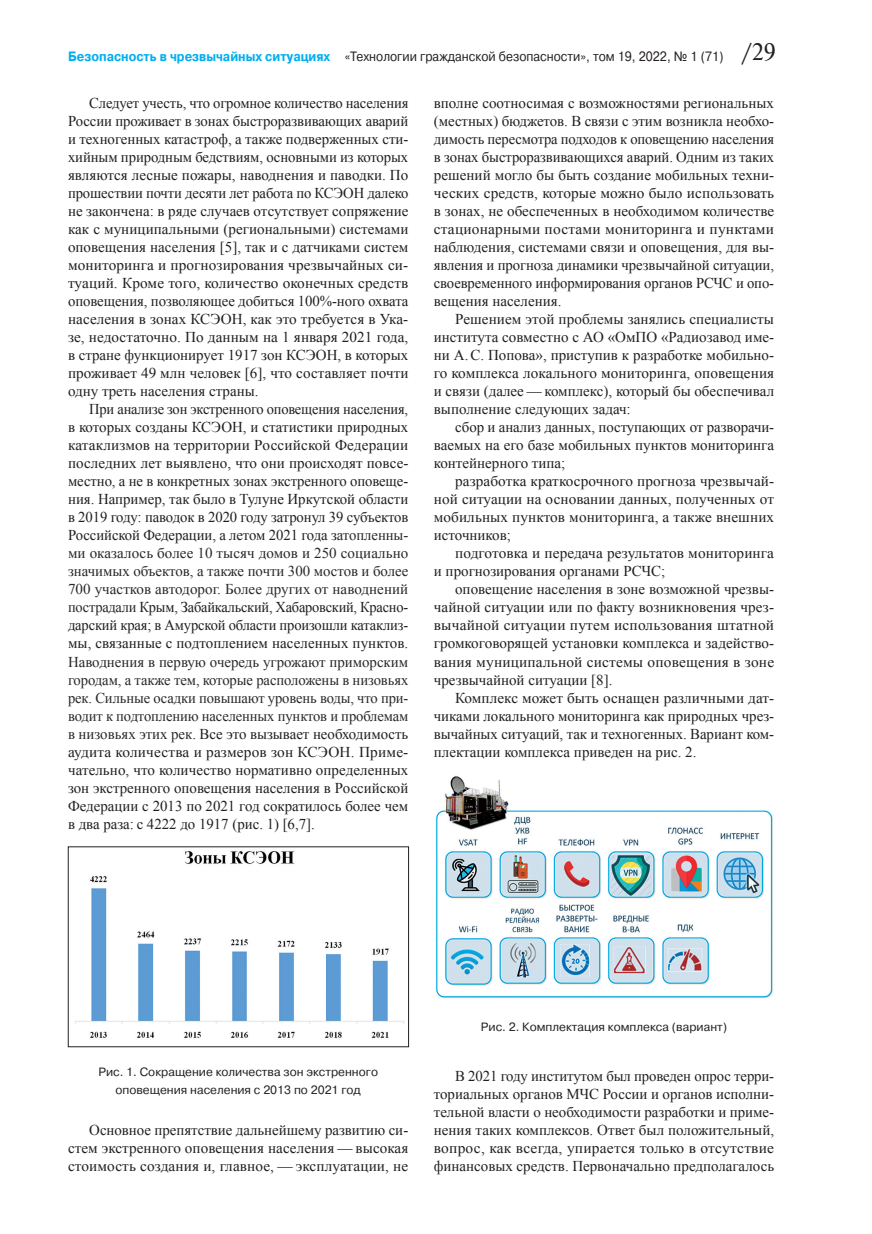
<style>
.page{position:relative;width:872px;height:1234px;background:#fff}
.page>*{position:absolute;margin:0;border:0;box-sizing:border-box;transform-origin:0 0}
.BODY{font:15px/18px "Times New Roman";color:#231f20;text-align:justify}
.BODY-2{font:15px/18px "Times New Roman";color:#231f20;text-align:justify;scale:.96 1}
.t1{font:13.5px "Pragmatica C";color:#231f20;scale:.9 1}
.PODRIS{font:12px/18px "Pragmatica C";color:#231f20;text-align:center}
.s1{font-weight:700;color:#00aeef}
.s2{font-family:"Newton C";font-size:24px}
.s3{color:#292929}
</style>
<div class="page">
<img style="left:75px;top:851px;width:329px;height:187px">
<div style="left:68px;top:846px;width:341px;height:200px;border:1px solid #231f20"></div>
<img style="left:436px;top:776px;width:337px;height:222px">
<p class="t1" style="left:68px;top:49px;width:787px"><span class="s1">Безопасность в чрезвычайных ситуациях</span> «Технологии гражданской безопасности», том 19, 2022, № 1 (71) <span class="s2">/29</span></p>
<p class="BODY" style="left:68px;top:94px;width:342px;text-indent:21px">Следует учесть, что огромное количество населения России проживает в зонах быстроразвивающих аварий и техногенных катастроф, а также подверженных сти&shy;хийным природным бедствиям, основными из которых являются лесные пожары, наводнения и паводки. По прошествии почти десяти лет работа по КСЭОН далеко не закончена: в ряде случаев отсутствует сопряжение как с муниципальными (региональными) системами оповещения населения [5], так и с датчиками систем мониторинга и прогнозирования чрезвычайных си&shy;туаций. Кроме того, количество оконечных средств оповещения, позволяющее добиться 100%-ного охвата населения в зонах КСЭОН, как это требуется в Ука&shy;зе, недостаточно. По данным на 1 января 2021 года, в стране функционирует 1917 зон КСЭОН, в которых проживает 49 млн человек [6], что составляет почти одну треть населения страны.</p>
<p class="BODY-2" style="left:68px;top:400px;width:356px;text-indent:21px">При анализе зон экстренного оповещения населения, в которых созданы КСЭОН, и статистики природных катаклизмов на территории Российской Федерации последних лет выявлено, что они происходят повсе&shy;местно, а не в конкретных зонах экстренного оповеще&shy;ния. Например, так было в Тулуне Иркутской области в 2019 году: паводок в 2020 году затронул 39 субъектов Российской Федерации, а летом 2021 года з<span class="s3">атопленны&shy;ми оказалось более 10 тысяч домов и 250 социально значимых объектов, а также почти 300 мостов и более 700 участков автодорог. Более других от наводнений пострадали</span> Крым, Забайкальский, Хабаровский, Красно&shy;дарский края; в Амурской области произошли катаклиз&shy;мы, связанные с подтоплением населенных пунктов.<br><span class="s3">Наводнения в первую очередь угрожают приморским городам, а также тем, которые расположены в низовьях рек. Сильные осадки повышают уровень воды, что при&shy;водит к подтоплению населенных пунктов и проблемам в низовьях этих рек.</span> Все это вызывает необходимость аудита количества и размеров зон КСЭОН. Приме&shy;чательно, что количество нормативно определенных зон экстренного оповещения населения в Российской Федерации с 2013 по 2021 год сократилось более чем в два раза: с 4222 до 1917 (рис. 1) [6,7].</p>
<p class="BODY" style="left:434px;top:94px;width:342px">вполне соотносимая с возможностями региональных (местных) бюджетов. В связи с этим возникла необхо&shy;димость пересмотра подходов к оповещению населения в зонах быстроразвивающихся аварий. Одним из таких решений могло бы быть создание мобильных техни&shy;ческих средств, которые можно было использовать в зонах, не обеспеченных в необходимом количестве стационарными постами мониторинга и пунктами наблюдения, системами связи и оповещения, для вы&shy;явления и прогноза динамики чрезвычайной ситуации, своевременного информирования органов РСЧС и опо&shy;вещения населения.</p>
<p class="BODY" style="left:434px;top:310px;width:342px;text-indent:21px">Решением этой проблемы занялись специалисты института совместно с АО «ОмПО «Радиозавод име&shy;ни А.С. Попова», приступив к разработке мобильно&shy;го комплекса локального мониторинга, оповещения и связи (далее — комплекс), который бы обеспечивал выполнение следующих задач:</p>
<p class="BODY" style="left:434px;top:418px;width:342px;text-indent:21px">сбор и анализ данных, поступающих от разворачи&shy;ваемых на его базе мобильных пунктов мониторинга контейнерного типа;</p>
<p class="BODY" style="left:434px;top:472px;width:342px;text-indent:21px">разработка краткосрочного прогноза чрезвычай&shy;ной ситуации на основании данных, полученных от мобильных пунктов мониторинга, а также внешних источников;</p>
<p class="BODY" style="left:434px;top:544px;width:342px;text-indent:21px">подготовка и передача результатов мониторинга и прогнозирования органами РСЧС;</p>
<p class="BODY" style="left:434px;top:580px;width:342px;text-indent:21px">оповещение населения в зоне возможной чрезвы&shy;чайной ситуации или по факту возникновения чрез&shy;вычайной ситуации путем использования штатной громкоговорящей установки комплекса и задейство&shy;вания муниципальной системы оповещения в зоне чрезвычайной ситуации [8].</p>
<p class="BODY" style="left:434px;top:688px;width:342px;text-indent:21px">Комплекс может быть оснащен различными дат&shy;чиками локального мониторинга как природных чрез&shy;вычайных ситуаций, так и техногенных. Вариант ком&shy;плектации комплекса приведен на рис. 2.</p>
<p class="PODRIS" style="left:98px;top:1062px;width:281px">Рис. 1. Сокращение количества зон экстренного оповещения населения с 2013 по 2021 год</p>
<p class="BODY" style="left:68px;top:1120px;width:342px;text-indent:21px">Основное препятствие дальнейшему развитию си&shy;стем экстренного оповещения населения — высокая стоимость создания и, главное, — эксплуатации, не</p>
<p class="PODRIS" style="left:481px;top:1017px;width:248px">Рис. 2. Комплектация комплекса (вариант)</p>
<p class="BODY" style="left:434px;top:1066px;width:342px;text-indent:21px">В 2021 году институтом был проведен опрос терри&shy;ториальных органов МЧС России и органов исполни&shy;тельной власти о необходимости разработки и приме&shy;нения таких комплексов. Ответ был положительный, вопрос, как всегда, упирается только в отсутствие финансовых средств. Первоначально предполагалось</p>
</div>
